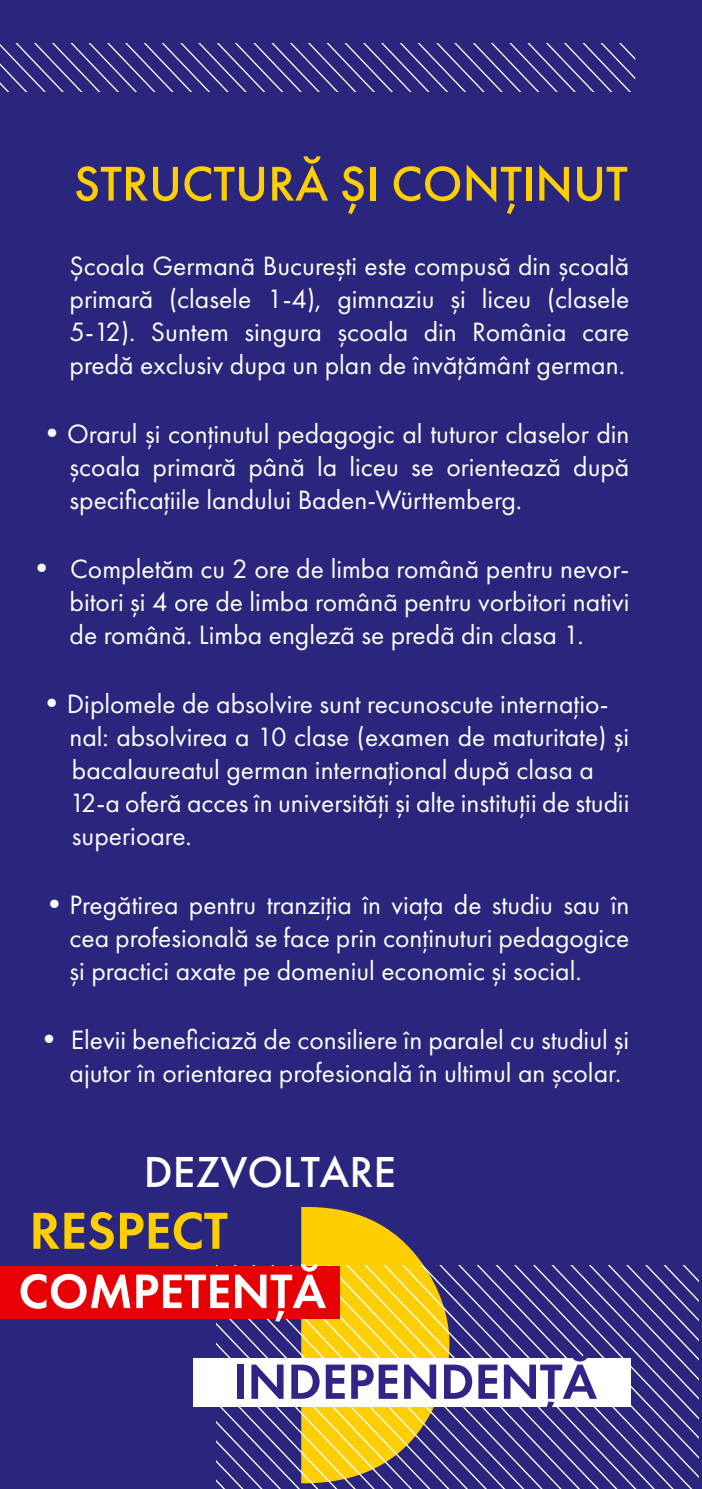
<style>
.page{position:relative;width:702px;height:1489px;background:#fff}
.page>*{position:absolute;margin:0;border:0;box-sizing:border-box;transform-origin:0 0}
.t1{font:600 54px "Futura PT";color:#fdce00}
.t2{font:600 51.25px "Futura PT";color:#302587}
.t3{font:500 50.5px "Futura PT";color:#fdce00}
.t4{font:600 50.25px "Futura PT";color:#fff}
.t5{font:500 45px "Futura PT";color:#fff}
.t6{font:27.5px/33px "Futura PT";color:#fff;text-align:justify}
.s1{font-weight:500;font-size:30px}
</style>
<div class="page">
<div style="left:0;top:0;width:702px;height:1488px;background:#2a267d"></div>
<svg style="left:301px;top:1207px;width:123px;height:58px;fill:#fdce00"></svg>
<svg style="left:216px;top:1265px;width:482px;height:223px"></svg>
<svg style="left:0;top:43px;width:635px;height:48px"></svg>
<div style="left:0;top:1266px;width:340px;height:52px;background:#e60005"></div>
<div style="left:193px;top:1358px;width:437px;height:48px;background:#fff"></div>
<h3 class="t3" style="left:74px;top:153px;width:555px">STRUCTURĂ ȘI CONŢINUT</h3>
<p class="t6" style="left:69px;top:249px;width:561px">Școala Germanã București este compusă din școală primară (clasele 1-4), gimnaziu și liceu (clasele 5-12). Suntem singura școala din România care predă exclusiv dupa un plan de învăţământ german.</p>
<p class="t6" style="left:70px;top:417px;width:561px;text-indent:-33px"><span class="s1">•</span>Orarul și conţinutul pedagogic al tuturor claselor din școala primară până la liceu se orientează după specificaţiile landului Baden-Württemberg.</p>
<p class="t6" style="left:70px;top:552px;width:561px;text-indent:-43px"><span class="s1">•</span> Completăm cu 2 ore de limba română pentru nevor&shy;bitori și 4 ore de limba românã pentru vorbitori nativi de română. Limba englezã se predã din clasa 1.</p>
<p class="t6" style="left:69px;top:687px;width:561px;text-align:left;text-indent:-33px"><span class="s1">•</span>Diplomele de absolvire sunt recunoscute internaţio&shy;nal: absolvirea a 10 clase (examen de maturitate) și bacalaureatul german internaţional după clasa a 12-a oferă acces în universităţi și alte instituţii de studii superioare.</p>
<p class="t6" style="left:69px;top:888px;width:561px;text-indent:-30px"><span class="s1">•</span>Pregătirea pentru tranziţia în viaţa de studiu sau în cea profesională se face prin conţinuturi pedagogice și practici axate pe domeniul economic și social.</p>
<p class="t6" style="left:34px;top:1023px;width:596px;text-align:right"><span class="s1">•</span> Elevii beneficiază de consiliere în paralel cu studiul și ajutor în orientarea profesională în ultimul an școlar.</p>
<h3 class="t5" style="left:144px;top:1144px;width:253px">DEZVOLTARE</h3>
<h1 class="t1" style="left:29px;top:1196px;width:200px">RESPECT</h1>
<h3 class="t4" style="left:18px;top:1259px;width:309px">COMPETENŢĂ</h3>
<h2 class="t2" style="left:233px;top:1349px;width:365px">INDEPENDENŢĂ</h2>
</div>
